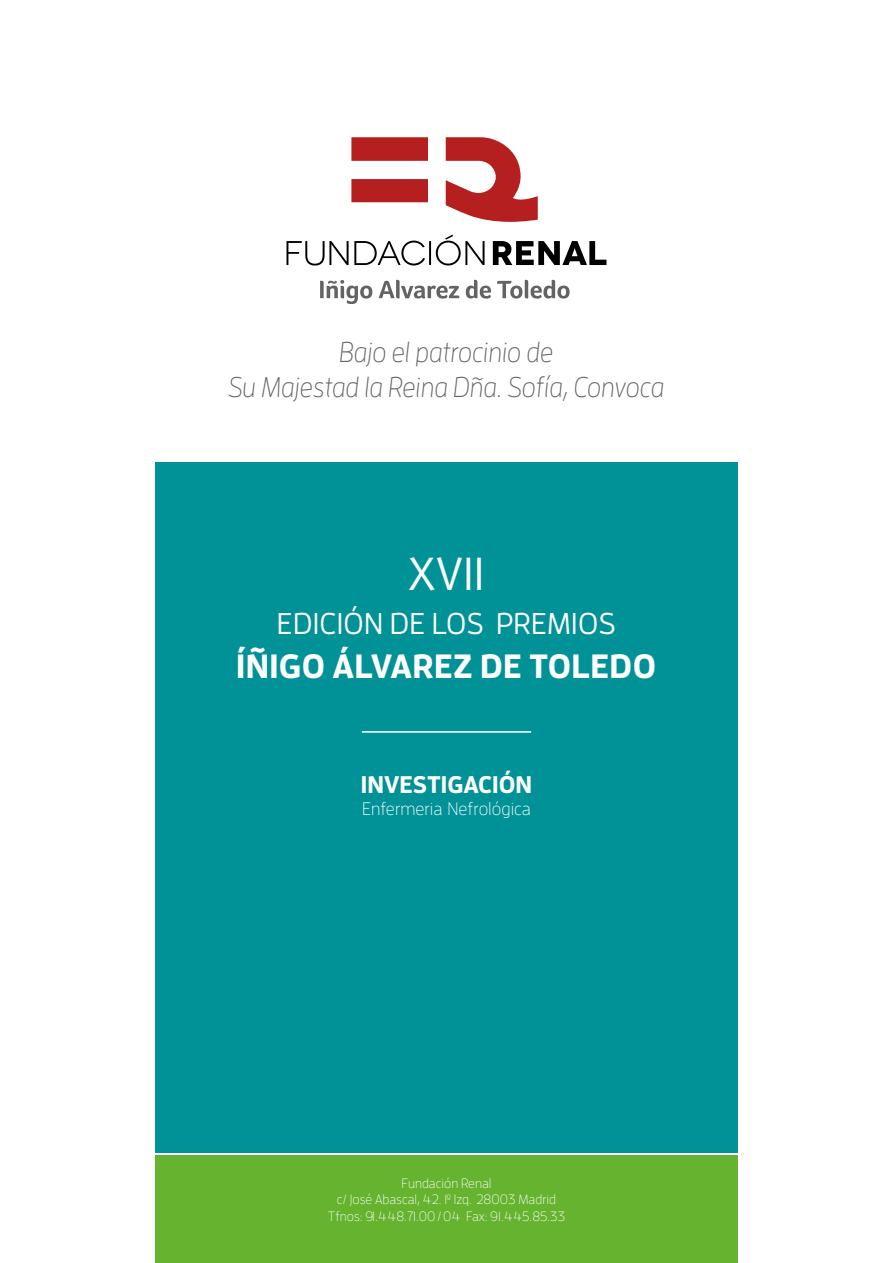
<style>
.page{position:relative;width:893px;height:1263px;background:#fff}
.page>*{position:absolute;margin:0;border:0;box-sizing:border-box;transform-origin:0 0}
.t1{font:500 46.2px "Enzo OT";color:#fff}
.t2{font:700 33.6px "Enzo OT";letter-spacing:.01em;color:#fff}
.t3{font:500 30px "Enzo OT";letter-spacing:.01em;color:#fff}
.t4{font:italic 300 28.5px/34.5px "Enzo OT";color:#646363;text-align:center;scale:.92 1}
.t5{font:700 24px "Enzo OT";color:#fff}
.t6{font:300 18px "Enzo OT";color:#fff}
.t7{font:300 13.5px/16.2px "Enzo OT";color:#fff;text-align:center}
</style>
<div class="page">
<div style="left:155px;top:462px;width:583px;height:691px;background:#009297"></div>
<div style="left:155px;top:1156px;width:583px;height:107px;background:#65b32e"></div>
<svg style="left:351px;top:137px;width:187px;height:85px"></svg>
<svg style="left:320px;top:280px;width:250px;height:24px"></svg>
<svg style="left:286px;top:235px;width:320px;height:31px"></svg>
<hr style="left:362px;top:731px;width:169px;height:2px;background:#fff">
<h3 class="t4" style="left:228px;top:335px;width:476px">Bajo el patrocinio de<br>Su Majestad la Reina Dña. Sofía, Convoca</h3>
<h1 class="t1" style="left:408px;top:547px;width:77px">XVII</h1>
<h3 class="t3" style="left:277px;top:606px;width:340px">EDICIÓN DE LOS PREMIOS</h3>
<h2 class="t2" style="left:236px;top:645px;width:421px">ÍÑIGO ÁLVAREZ DE TOLEDO</h2>
<h3 class="t5" style="left:361px;top:769px;width:173px">INVESTIGACIÓN</h3>
<h3 class="t6" style="left:362px;top:797px;width:170px">Enfermeria Nefrológica</h3>
<p class="t7" style="left:328px;top:1175px;width:239px">Fundación Renal<br>c/ José Abascal, 42. 1º Izq. 28003 Madrid<br>Tfnos: 91.448.71.00 / 04 Fax: 91.445.85.33</p>
</div>
